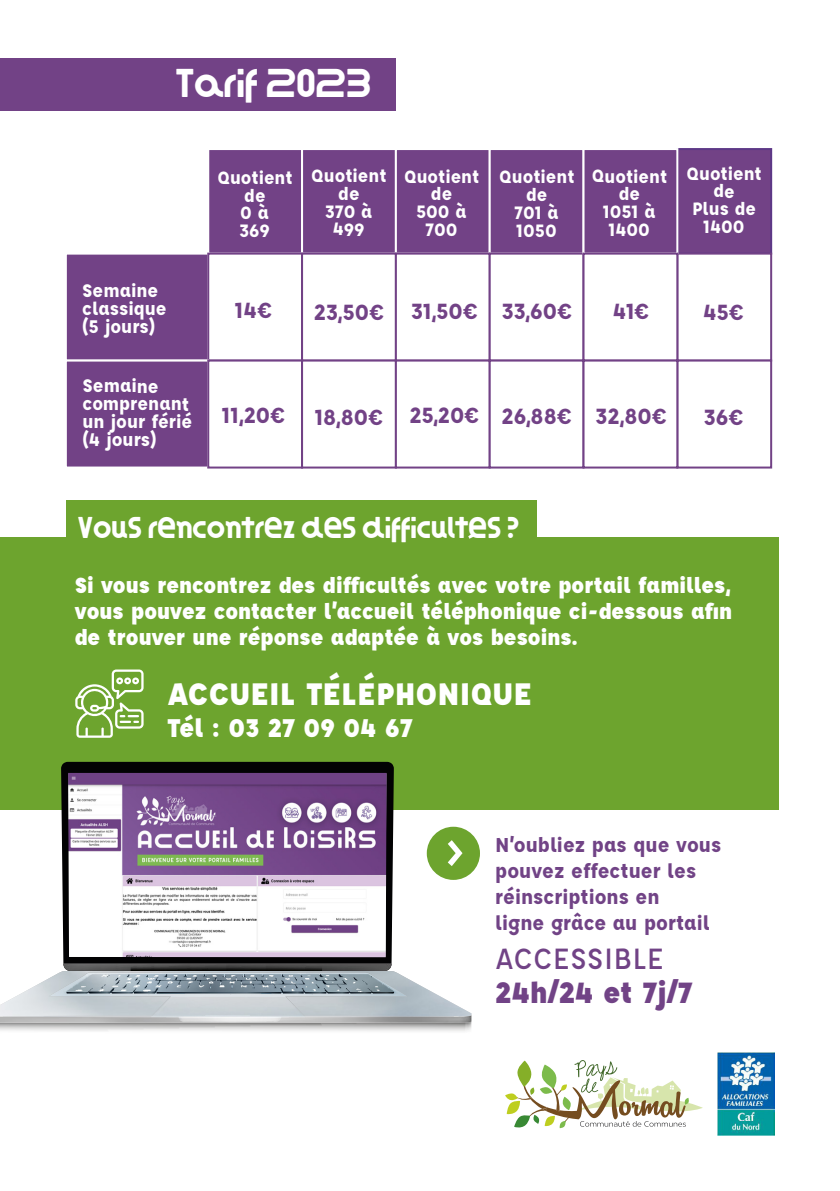
<style>
.page{position:relative;width:840px;height:1191px;background:#fff}
.page>*{position:absolute;margin:0;border:0;box-sizing:border-box;transform-origin:0 0}
.t1{font:40px "ZESSTYPE GRAFIKA";color:#fff}
.t2{font:900 34px "Affogato";color:#fff}
.t3{font:900 32px "Affogato";color:#714386}
.t4{font:500 32px "Affogato";color:#714386}
.t5{font:30px "ZESSTYPE GRAFIKA";color:#fff}
.t6{font:900 28px "Affogato";color:#fff}
.t7{font:900 24px/26px "Affogato";color:#fff;text-align:justify}
.t8{font:700 24px "Affogato";color:#724286}
.t9{font:700 22px/26px "Affogato";color:#714386}
.t10{font:700 20px/17.8px "Affogato";letter-spacing:-.005em;color:#fff}
.t11{font:700 19.6px/17.8px "Affogato";letter-spacing:-.005em;color:#fff;text-align:center}
</style>
<div class="page">
<div style="left:66px;top:500px;width:471px;height:51px;background:#6da42e"></div>
<div style="left:0;top:537px;width:778px;height:272px;background:#6da42e"></div>
<svg style="left:75px;top:669px;width:68px;height:69px"></svg>
<svg style="left:468px;top:532px;width:7px;height:7px"></svg>
<div style="left:0;top:58px;width:395px;height:52px;background:#724286"></div>
<svg style="left:505px;top:1060px;width:197px;height:68px"></svg>
<img style="left:717px;top:1052px;width:57px;height:83px">
<div style="left:207px;top:148px;width:96px;height:107px;background:#724286;border:2px solid #fff"></div>
<div style="left:301px;top:148px;width:95px;height:107px;background:#724286;border:2px solid #fff"></div>
<div style="left:394px;top:148px;width:96px;height:107px;background:#724286;border:2px solid #fff"></div>
<div style="left:488px;top:148px;width:96px;height:107px;background:#724286;border:2px solid #fff"></div>
<div style="left:676px;top:148px;width:95px;height:107px;background:#724286;border:2px solid #5d3887"></div>
<div style="left:65px;top:253px;width:144px;height:108px;background:#724286;border:2px solid #fff"></div>
<div style="left:207px;top:253px;width:96px;height:108px;background:#fff;border:2px solid #724286"></div>
<div style="left:301px;top:253px;width:95px;height:108px;background:#fff;border:2px solid #724286"></div>
<div style="left:394px;top:253px;width:96px;height:108px;background:#fff;border:2px solid #724286"></div>
<div style="left:488px;top:253px;width:96px;height:108px;background:#fff;border:2px solid #724286"></div>
<div style="left:676px;top:253px;width:95px;height:108px;background:#fff;border:2px solid #724286"></div>
<div style="left:582px;top:148px;width:96px;height:107px;background:#724286;border:2px solid #fff"></div>
<div style="left:582px;top:253px;width:96px;height:108px;background:#fff;border:2px solid #724286"></div>
<div style="left:65px;top:359px;width:144px;height:109px;background:#724286;border:2px solid #fff"></div>
<div style="left:207px;top:359px;width:96px;height:109px;background:#fff;border:2px solid #724286"></div>
<div style="left:301px;top:359px;width:95px;height:109px;background:#fff;border:2px solid #724286"></div>
<div style="left:394px;top:359px;width:96px;height:109px;background:#fff;border:2px solid #724286"></div>
<div style="left:488px;top:359px;width:96px;height:109px;background:#fff;border:2px solid #724286"></div>
<div style="left:676px;top:359px;width:95px;height:109px;background:#fff;border:2px solid #724286"></div>
<div style="left:582px;top:359px;width:96px;height:109px;background:#fff;border:2px solid #724286"></div>
<img style="left:0;top:978px;width:471px;height:37px">
<img style="left:61px;top:762px;width:332px;height:204px">
<img style="left:63px;top:963px;width:328px;height:3px">
<img style="left:0;top:1015px;width:471px;height:2px">
<img style="left:49px;top:966px;width:358px;height:55px">
<img style="left:68px;top:773px;width:318px;height:184px">
<div style="left:426px;top:826px;width:53px;height:54px;background:#6da42e;border-radius:50%"></div>
<svg style="left:447px;top:840px;width:15px;height:26px"></svg>
<h1 class="t1" style="left:176px;top:59px;width:196px">Tarif 2023</h1>
<p class="t10" style="left:82px;top:281px;width:86px">Semaine classique (5 jours)</p>
<p class="t11" style="left:217px;top:168px;width:77px">Quotient de<br>0 à<br>369</p>
<p class="t11" style="left:311px;top:166px;width:77px">Quotient de<br>370 à<br>499</p>
<p class="t11" style="left:404px;top:167px;width:77px">Quotient de<br>500 à<br>700</p>
<p class="t11" style="left:499px;top:168px;width:77px">Quotient de<br>701 à<br>1050</p>
<p class="t11" style="left:591px;top:167px;width:77px">Quotient de<br>1051 à<br>1400</p>
<p class="t11" style="left:686px;top:164px;width:77px">Quotient de<br>Plus de<br>1400</p>
<p class="t8" style="left:235px;top:295px;width:39px">14€</p>
<p class="t8" style="left:314px;top:295px;width:259px">23,50€ 31,50€ 33,60€</p>
<p class="t8" style="left:702px;top:296px;width:42px">45€</p>
<p class="t8" style="left:612px;top:296px;width:38px">41€</p>
<p class="t10" style="left:82px;top:377px;width:111px">Semaine comprenant un jour férié (4 jours)</p>
<p class="t8" style="left:222px;top:400px;width:446px">11,20€ 18,80€ 25,20€ 26,88€ 32,80€</p>
<p class="t8" style="left:703px;top:401px;width:41px">36€</p>
<p class="t5" style="left:78px;top:509px;width:442px">Vous rencontrez des difficultes ?</p>
<p class="t7" style="left:75px;top:572px;width:658px">Si vous rencontrez des difficultés avec votre portail familles, vous pouvez contacter l’accueil téléphonique ci-dessous afin de trouver une réponse adaptée à vos besoins.</p>
<h2 class="t2" style="left:167px;top:672px;width:366px">ACCUEIL TÉLÉPHONIQUE</h2>
<p class="t6" style="left:167px;top:710px;width:247px">Tél : 03 27 09 04 67</p>
<p class="t9" style="left:495px;top:831px;width:227px">N’oubliez pas que vous pouvez effectuer les réinscriptions en<br>ligne grâce au portail</p>
<h3 class="t4" style="left:495px;top:938px;width:170px">ACCESSIBLE</h3>
<h3 class="t3" style="left:495px;top:971px;width:198px">24h/24 et 7j/7</h3>
</div>
